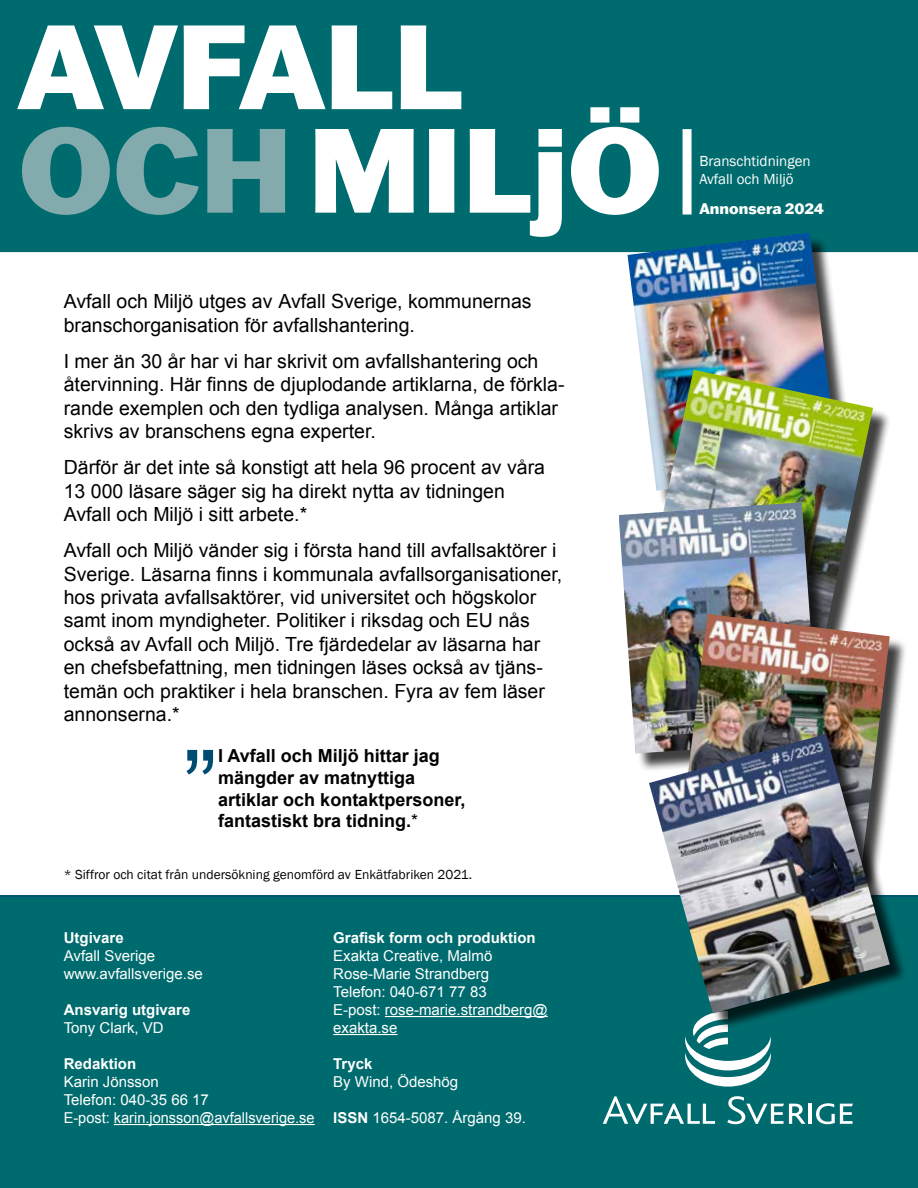
<style>
.page{position:relative;width:918px;height:1188px;background:#fff}
.page>*{position:absolute;margin:0;border:0;box-sizing:border-box;transform-origin:0 0}
.t1{font:800 117px/103.5px "Franklin Gothic ATF";letter-spacing:-.01em;color:#fff;scale:1.04 1}
.t2{font:105px "Arial";color:#004c73}
.t3{font:19.5px/23.4px "Arial";color:#000}
.t4{font:700 18px/21.6px "Arial";color:#000}
.t5{font:15px/18px "Arial";color:#fff}
.t6{font:700 15px "Arial";color:#fff}
.t7{font:15px/18px "Franklin Gothic";color:#fff}
.t8{font:800 15px "Franklin Gothic ATF";color:#fff}
.t9{font:13.5px "Franklin Gothic";color:#000}
.s1{color:#83abae}
.s2{font-weight:400}
.s3{font-weight:700}
</style>
<div class="page">
<div style="left:0;top:895px;width:918px;height:293px;background:#006b6e"></div>
<div style="left:0;top:0;width:918px;height:251px;background:#006b6e"></div>
<div style="left:0;top:0;width:918px;height:252px;border:2px solid #006b6e"></div>
<div style="left:630px;top:235px;width:227px;height:274px;background:#000;opacity:.75"></div>
<img style="left:628px;top:233px;width:211px;height:258px">
<div style="left:683px;top:129px;width:9px;height:86px;background:#fff"></div>
<hr style="left:114px;top:1124px;width:201px;height:1px;background:#fff">
<hr style="left:385px;top:1016px;width:163px;height:1px;background:#fff">
<hr style="left:333px;top:1034px;width:64px;height:1px;background:#fff">
<svg style="left:603px;top:1096px;width:112px;height:28px"></svg>
<svg style="left:727px;top:1096px;width:78px;height:28px"></svg>
<hr style="left:809px;top:1104px;width:3px;height:20px;background:#fff">
<svg style="left:816px;top:1103px;width:37px;height:21px"></svg>
<svg style="left:685px;top:1032px;width:86px;height:55px"></svg>
<div style="left:647px;top:372px;width:244px;height:288px;background:#000;opacity:.75"></div>
<img style="left:644px;top:370px;width:229px;height:244px">
<div style="left:621px;top:505px;width:216px;height:267px;background:#000;opacity:.75"></div>
<img style="left:619px;top:502px;width:199px;height:252px">
<div style="left:681px;top:617px;width:227px;height:275px;background:#000;opacity:.75"></div>
<img style="left:678px;top:614px;width:212px;height:120px">
<div style="left:652px;top:737px;width:256px;height:295px;background:#000;opacity:.75"></div>
<img style="left:649px;top:734px;width:241px;height:279px">
<h1 class="t1" style="left:18px;top:12px;width:621px">AVFALL<br><span class="s1">OCH</span> MILjÖ</h1>
<p class="t3" style="left:64px;top:290px;width:469px">Avfall och Miljö utges av Avfall Sverige, kommunernas branschorganisation för avfallshantering.</p>
<p class="t3" style="left:64px;top:350px;width:502px">I mer än 30 år har vi har skrivit om avfallshantering och återvinning. Här finns de djuplodande artiklarna, de förkla&shy;rande exemplen och den tydliga analysen. Många artiklar skrivs av branschens egna experter.</p>
<p class="t3" style="left:64px;top:456px;width:483px">Därför är det inte så konstigt att hela 96 procent av våra<br>13 000 läsare säger sig ha direkt nytta av tidningen<br>Avfall och Miljö i sitt arbete.*</p>
<p class="t3" style="left:64px;top:539px;width:500px">Avfall och Miljö vänder sig i första hand till avfallsaktörer i Sverige. Läsarna finns i kommunala avfallsorganisationer, hos privata avfallsaktörer, vid universitet och högskolor samt inom myndigheter. Politiker i riksdag och EU nås också av Avfall och Miljö. Tre fjärdedelar av läsarna har en chefsbefattning, men tidningen läses också av tjäns&shy;temän och praktiker i hela branschen. Fyra av fem läser annonserna.*</p>
<p class="t4" style="left:218px;top:746px;width:249px">I Avfall och Miljö hittar jag mängder av matnyttiga artiklar och kontaktpersoner,</p>
<h2 class="t2" style="left:183px;top:720px;width:36px">”</h2>
<p class="t4" style="left:218px;top:811px;width:201px">fantastiskt bra tidning.<span class="s2">*</span></p>
<p class="t9" style="left:64px;top:866px;width:410px">* Siffror och citat från undersökning genomförd av Enkätfabriken 2021.</p>
<p class="t6" style="left:64px;top:928px;width:62px">Utgivare</p>
<p class="t5" style="left:64px;top:947px;width:141px">Avfall Sverige www.avfallsverige.se</p>
<p class="t6" style="left:64px;top:1000px;width:128px">Ansvarig utgivare</p>
<p class="t5" style="left:64px;top:1019px;width:102px">Tony Clark, VD</p>
<p class="t6" style="left:64px;top:1054px;width:74px">Redaktion</p>
<p class="t5" style="left:64px;top:1073px;width:252px">Karin Jönsson<br>Telefon: 040-35 66 17<br>E-post: karin.jonsson@avfallsverige.se</p>
<p class="t6" style="left:333px;top:928px;width:204px">Grafisk form och produktion</p>
<p class="t5" style="left:333px;top:947px;width:216px">Exakta Creative, Malmö<br>Rose-Marie Strandberg<br>Telefon: 040-671 77 83<br>E-post: rose-marie.strandberg@ exakta.se</p>
<p class="t6" style="left:333px;top:1054px;width:41px">Tryck</p>
<p class="t5" style="left:333px;top:1073px;width:127px">By Wind, Ödeshög</p>
<p class="t5" style="left:333px;top:1109px;width:194px"><span class="s3">ISSN</span> 1654-5087. Årgång 39.</p>
<p class="t7" style="left:699px;top:152px;width:113px">Branschtidningen<br>Avfall och Miljö</p>
<p class="t8" style="left:699px;top:199px;width:126px">Annonsera 2024</p>
</div>
